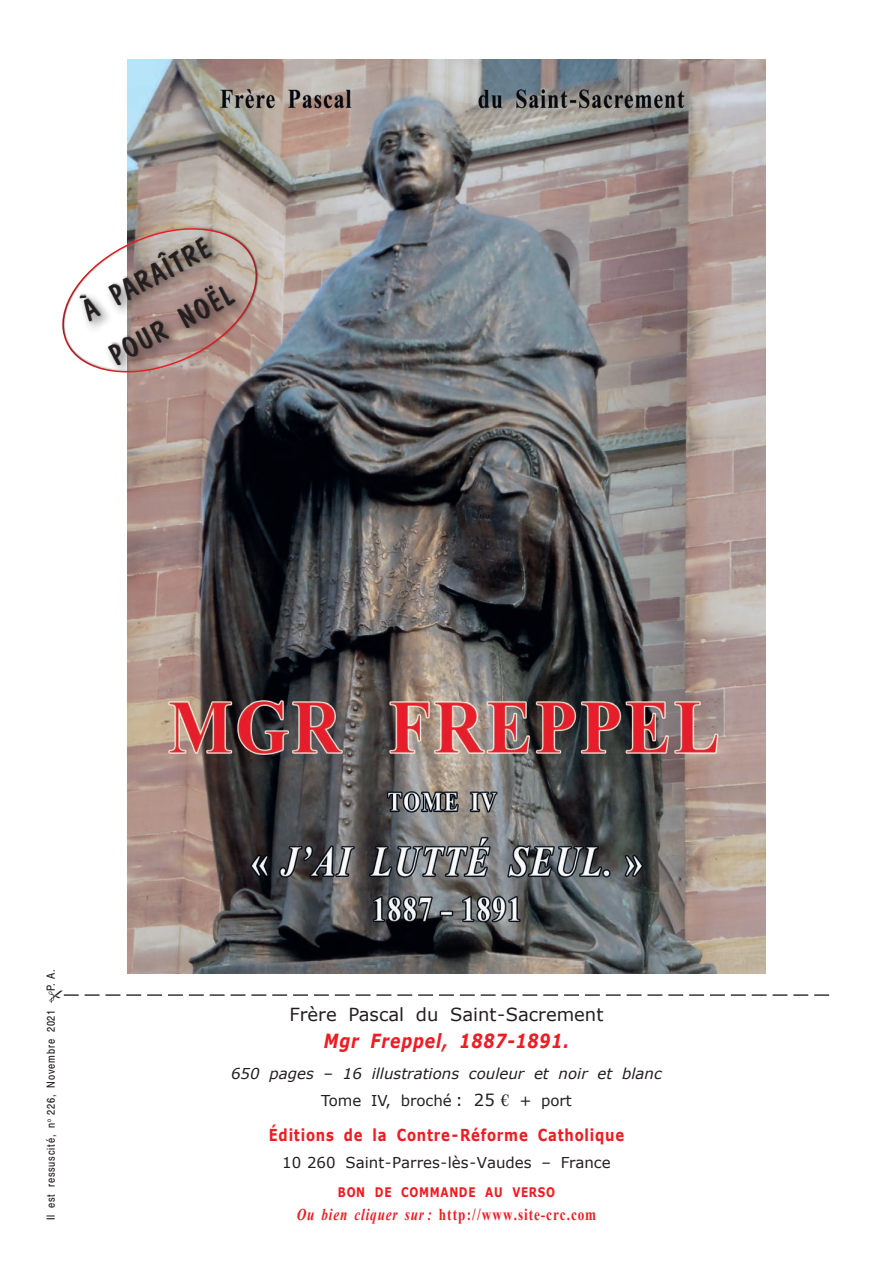
<style>
.page{position:relative;width:893px;height:1263px;background:#fff}
.page>*{position:absolute;margin:0;border:0;box-sizing:border-box;transform-origin:0 0}
.t1{font:30px/52.5px "Dom Casual BT";color:#231f20}
.t2{font:italic 700 19.5px "Verdana";letter-spacing:.055em;color:#ee1d23;scale:.8 1}
.t3{font:18px "Verdana";color:#231f20}
.t4{font:700 16.5px "Times New Roman";letter-spacing:.085em;color:#ee1d23;scale:.8 1}
.t5{font:700 16.5px "Verdana";letter-spacing:.06em;color:#ee1d23;scale:.8 1}
.t6{font:italic 15px/26.7px "Verdana";color:#231f20;text-align:center}
.t7{font:15px "Verdana";color:#231f20}
.t8{font:13.2px "Verdana Bold SC800";letter-spacing:.065em;color:#ee1d23;scale:.8 1}
.t9{font:11.25px "Swiss 721 Narrow SWAA";letter-spacing:.075em;color:#231f20}
.s1{font-style:normal}
.s2{font-style:normal;font-size:16.5px}
.s3{font-family:"Euro Roman CT";font-style:normal;font-size:16.5px}
.s4{font-style:italic}
</style>
<div class="page">
<img style="left:128px;top:60px;width:637px;height:914px">
<svg style="left:62px;top:198px;width:220px;height:204px"></svg>
<svg style="left:63px;top:994px;width:766px;height:2px"></svg>
<h1 class="t1" style="left:72px;top:288px;width:143px;rotate:-28deg">À paraître pour noël</h1>
<p class="t9" style="left:44px;top:1220px;width:252px;rotate:-90deg">Il est ressuscité, n<sup>o</sup> 226, Novembre 2021 – P. A.</p>
<p class="t3" style="left:290px;top:1003px;width:315px">Frère Pascal du Saint-Sacrement</p>
<h2 class="t2" style="left:324px;top:1028px;width:308px">Mgr Freppel, 1887-1891.</h2>
<p class="t6" style="left:231px;top:1060px;width:432px">650 pages – 16 illustrations couleur et noir et blanc<br><span class="s1">Tome IV, broché</span> <span class="s2">: 25</span> <span class="s3">E</span> + <span class="s1">port</span></p>
<p class="t5" style="left:269px;top:1124px;width:446px">Éditions de la Contre-Réforme Catholique</p>
<p class="t7" style="left:282px;top:1153px;width:330px">10 260 Saint-Parres-lès-Vaudes – France</p>
<p class="t8" style="left:338px;top:1183px;width:273px">BON DE COMMANDE AU VERSO</p>
<p class="t4" style="left:297px;top:1203px;width:376px"><span class="s4">Ou bien cliquer sur :</span> http://www.site-crc.com</p>
</div>
